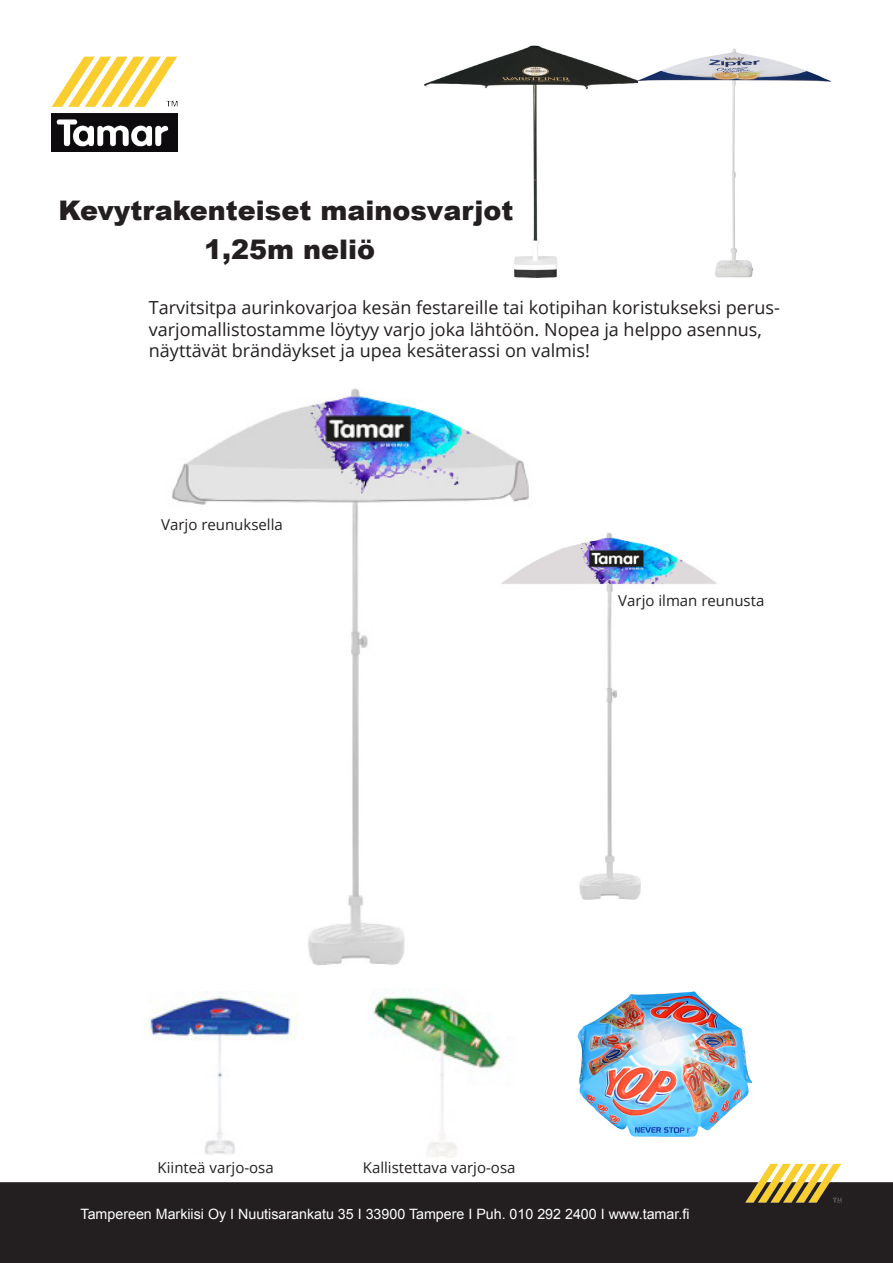
<style>
.page{position:relative;width:893px;height:1263px;background:#fff}
.page>*{position:absolute;margin:0;border:0;box-sizing:border-box;transform-origin:0 0}
.t1{font:900 27px "Arial";color:#231f20}
.t2{font:18px/21.6px "Open Sans";color:#231f20}
.t3{font:15px "Open Sans";color:#231f20}
.t4{font:14.25px "Arial";color:#fff}
</style>
<div class="page">
<img style="left:172px;top:388px;width:357px;height:577px">
<img style="left:466px;top:526px;width:251px;height:380px">
<img style="left:577px;top:991px;width:176px;height:146px">
<img style="left:52px;top:56px;width:125px;height:96px">
<div style="left:1px;top:1183px;width:891px;height:79px;background:#231f20"></div>
<div style="left:0;top:1182px;width:893px;height:81px;border:2px solid #231f20"></div>
<img style="left:746px;top:1163px;width:96px;height:40px">
<img style="left:145px;top:992px;width:153px;height:163px">
<img style="left:372px;top:989px;width:137px;height:169px">
<img style="left:424px;top:45px;width:214px;height:233px">
<img style="left:638px;top:48px;width:193px;height:230px">
<p class="t1" style="left:58px;top:190px;width:456px">Kevytrakenteiset mainosvarjot</p>
<p class="t1" style="left:204px;top:229px;width:173px">1,25m neliö</p>
<p class="t2" style="left:149px;top:296px;width:632px">Tarvitsitpa aurinkovarjoa kesän festareille tai kotipihan koristukseksi perus&shy;varjomallistostamme löytyy varjo joka lähtöön. Nopea ja helppo asennus, näyttävät brändäykset ja upea kesäterassi on valmis!</p>
<p class="t3" style="left:161px;top:514px;width:123px">Varjo reunuksella</p>
<p class="t3" style="left:618px;top:590px;width:148px">Varjo ilman reunusta</p>
<p class="t3" style="left:158px;top:1157px;width:118px">Kiinteä varjo-osa</p>
<p class="t3" style="left:363px;top:1157px;width:154px">Kallistettava varjo-osa</p>
<p class="t4" style="left:81px;top:1205px;width:610px">Tampereen Markiisi Oy I Nuutisarankatu 35 I 33900 Tampere I Puh. 010 292 2400 I www.tamar.fi</p>
</div>
